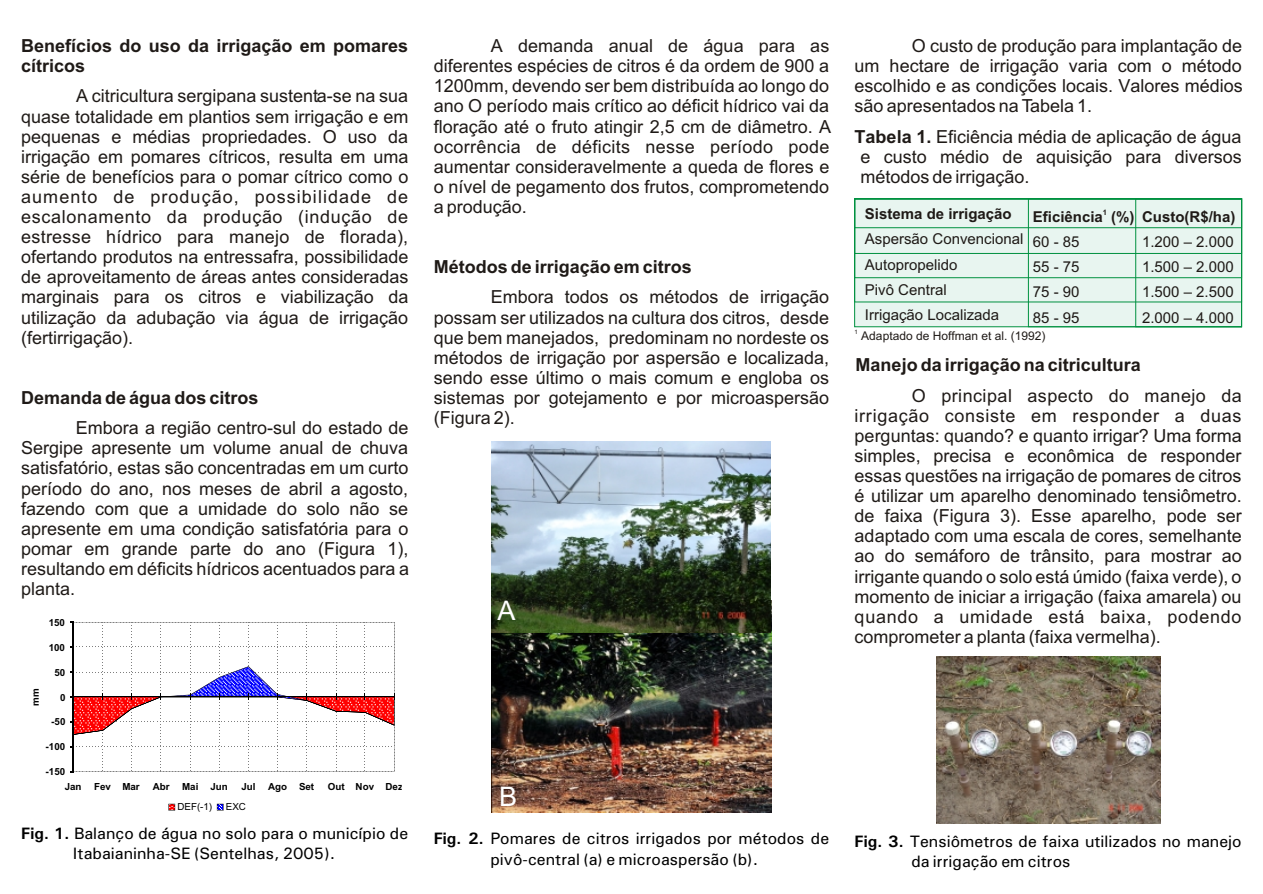
<style>
.page{position:relative;width:1263px;height:894px;background:#fff}
.page>*{position:absolute;margin:0;border:0;box-sizing:border-box;transform-origin:0 0}
.t1{font:27px "Arial";color:#fff}
.t2{font:18px/20.1px "Arial";color:#1f1a17;text-align:justify}
.t3{font:700 18px/20.1px "Arial";color:#1f1a17}
.t4{font:16.5px/20.2px "Univers";color:#000}
.t5{font:15px/25.2px "Arial";color:#1f1a17;text-align:justify}
.t6{font:700 15px "Arial";color:#1f1a17}
.t7{font:12px "Arial";color:#1f1a17}
.t8{font:700 9.75px "Arial";color:#000}
.t9{font:9.75px "Arial";color:#000}
.t10{font:700 7.5px "Arial";color:#1f1a17}
.t11{font:6px "Arial";color:#1f1a17}
.s1{font-weight:700}
</style>
<div class="page">
<svg style="left:70px;top:622px;width:325px;height:151px"></svg>
<svg style="left:168px;top:804px;width:8px;height:7px"></svg>
<svg style="left:217px;top:804px;width:7px;height:7px"></svg>
<img style="left:492px;top:600px;width:280px;height:213px">
<img style="left:492px;top:441px;width:279px;height:192px">
<div style="left:854px;top:199px;width:388px;height:128px;background:#e8f5f0"></div>
<div style="left:854px;top:199px;width:388px;height:29px;border:1px solid #009140"></div>
<div style="left:854px;top:199px;width:388px;height:55px;border:1px solid #009140"></div>
<div style="left:854px;top:199px;width:388px;height:79px;border:1px solid #009140"></div>
<div style="left:854px;top:199px;width:388px;height:103px;border:1px solid #009140"></div>
<div style="left:1028px;top:199px;width:214px;height:128px;border:1px solid #009140"></div>
<img style="left:937px;top:657px;width:224px;height:167px">
<p class="t3" style="left:21px;top:37px;width:388px">Benefícios do uso da irrigação em pomares cítricos</p>
<p class="t2" style="left:21px;top:88px;width:389px;text-indent:55px">A citricultura sergipana sustenta-se na sua quase totalidade em plantios sem irrigação e em pequenas e médias propriedades. O uso da irrigação em pomares cítricos, resulta em uma série de benefícios para o pomar cítrico como o aumento de produção, possibilidade de escalonamento da produção (indução de estresse hídrico para manejo de florada), ofertando produtos na entressafra, possibilidade de aproveitamento de áreas antes consideradas marginais para os citros e viabilização da utilização da adubação via água de irrigação (fertirrigação).</p>
<p class="t3" style="left:21px;top:389px;width:239px">Demanda de água dos citros</p>
<p class="t2" style="left:21px;top:419px;width:389px;text-indent:55px">Embora a região centro-sul do estado de Sergipe apresente um volume anual de chuva satisfatório, estas são concentradas em um curto período do ano, nos meses de abril a agosto, fazendo com que a umidade do solo não se apresente em uma condição satisfatória para o pomar em grande parte do ano (Figura 1), resultando em déficits hídricos acentuados para a planta.</p>
<p class="t8" style="left:49px;top:619px;width:18px">150</p>
<p class="t8" style="left:49px;top:643px;width:18px">100</p>
<p class="t8" style="left:32px;top:706px;width:19px;rotate:-90deg">mm</p>
<p class="t8" style="left:54px;top:669px;width:12px">50</p>
<p class="t8" style="left:60px;top:693px;width:7px">0</p>
<p class="t8" style="left:51px;top:718px;width:16px">-50</p>
<p class="t8" style="left:46px;top:743px;width:21px">-100</p>
<p class="t8" style="left:46px;top:768px;width:21px">-150</p>
<p class="t8" style="left:65px;top:783px;width:18px">Jan</p>
<p class="t8" style="left:94px;top:783px;width:47px">Fev Mar</p>
<p class="t8" style="left:153px;top:783px;width:18px">Abr</p>
<p class="t8" style="left:182px;top:783px;width:47px">Mai Jun</p>
<p class="t8" style="left:241px;top:783px;width:16px">Jul</p>
<p class="t8" style="left:268px;top:783px;width:48px">Ago Set</p>
<p class="t8" style="left:328px;top:783px;width:77px">Out Nov Dez</p>
<p class="t9" style="left:177px;top:803px;width:36px">DEF(-1)</p>
<p class="t9" style="left:226px;top:803px;width:22px">EXC</p>
<p class="t4" style="left:73px;top:824px;width:337px;text-indent:-52px"><span class="s1">Fig. 1.</span> Balanço de água no solo para o município de<br>Itabaianinha-SE (Sentelhas, 2005).</p>
<p class="t2" style="left:434px;top:37px;width:399px;text-indent:57px">A demanda anual de água para as diferentes espécies de citros é da ordem de 900 a 1200mm, devendo ser bem distribuída ao longo do ano O período mais crítico ao déficit hídrico vai da floração até o fruto atingir 2,5 cm de diâmetro. A ocorrência de déficits nesse período pode aumentar consideravelmente a queda de flores e o nível de pegamento dos frutos, comprometendo a produção.</p>
<p class="t3" style="left:434px;top:259px;width:260px">Métodos de irrigação em citros</p>
<p class="t2" style="left:434px;top:289px;width:397px;text-indent:57px">Embora todos os métodos de irrigação possam ser utilizados na cultura dos citros, desde que bem manejados, predominam no nordeste os métodos de irrigação por aspersão e localizada, sendo esse último o mais comum e engloba os sistemas por gotejamento e por microaspersão (Figura 2).</p>
<h1 class="t1" style="left:497px;top:600px;width:20px">A</h1>
<p class="t2" style="left:855px;top:37px;width:390px;text-indent:57px">O custo de produção para implantação de um hectare de irrigação varia com o método escolhido e as condições locais. Valores médios são apresentados na Tabela 1.</p>
<p class="t2" style="left:861px;top:128px;width:383px;text-indent:-6px"><span class="s1">Tabela 1.</span> Eficiência média de aplicação de água e custo médio de aquisição para diversos métodos de irrigação.</p>
<p class="t6" style="left:865px;top:208px;width:148px">Sistema de irrigação</p>
<p class="t5" style="left:865px;top:228px;width:160px;text-align:left">Aspersão Convencional<br>Autopropelido<br>Pivô Central<br>Irrigação Localizada</p>
<p class="t10" style="left:1103px;top:209px;width:6px">1</p>
<p class="t6" style="left:1033px;top:211px;width:103px">Eficiência (%)</p>
<p class="t5" style="left:1033px;top:231px;width:48px">60 - 85<br>55 - 75<br>75 - 90<br>85 - 95</p>
<p class="t6" style="left:1142px;top:211px;width:95px">Custo(R$/ha)</p>
<p class="t5" style="left:1142px;top:231px;width:93px">1.200 – 2.000<br>1.500 – 2.000<br>1.500 – 2.500<br>2.000 – 4.000</p>
<p class="t11" style="left:855px;top:330px;width:5px">1</p>
<p class="t7" style="left:861px;top:331px;width:186px">Adaptado de Hoffman et al. (1992)</p>
<p class="t3" style="left:856px;top:357px;width:287px">Manejo da irrigação na citricultura</p>
<p class="t2" style="left:855px;top:387px;width:389px;text-indent:57px">O principal aspecto do manejo da irrigação consiste em responder a duas perguntas: quando? e quanto irrigar? Uma forma simples, precisa e econômica de responder essas questões na irrigação de pomares de citros é utilizar um aparelho denominado tensiômetro. de faixa (Figura 3). Esse aparelho, pode ser adaptado com uma escala de cores, semelhante ao do semáforo de trânsito, para mostrar ao irrigante quando o solo está úmido (faixa verde), o momento de iniciar a irrigação (faixa amarela) ou quando a umidade está baixa, podendo comprometer a planta (faixa vermelha).</p>
<h1 class="t1" style="left:499px;top:786px;width:20px">B</h1>
<p class="t4" style="left:490px;top:830px;width:340px;text-indent:-57px"><span class="s1">Fig. 2.</span> Pomares de citros irrigados por métodos de pivô-central (a) e microaspersão (b).</p>
<p class="t4" style="left:911px;top:833px;width:332px;text-indent:-57px"><span class="s1">Fig. 3.</span> Tensiômetros de faixa utilizados no manejo da irrigação em citros</p>
</div>
